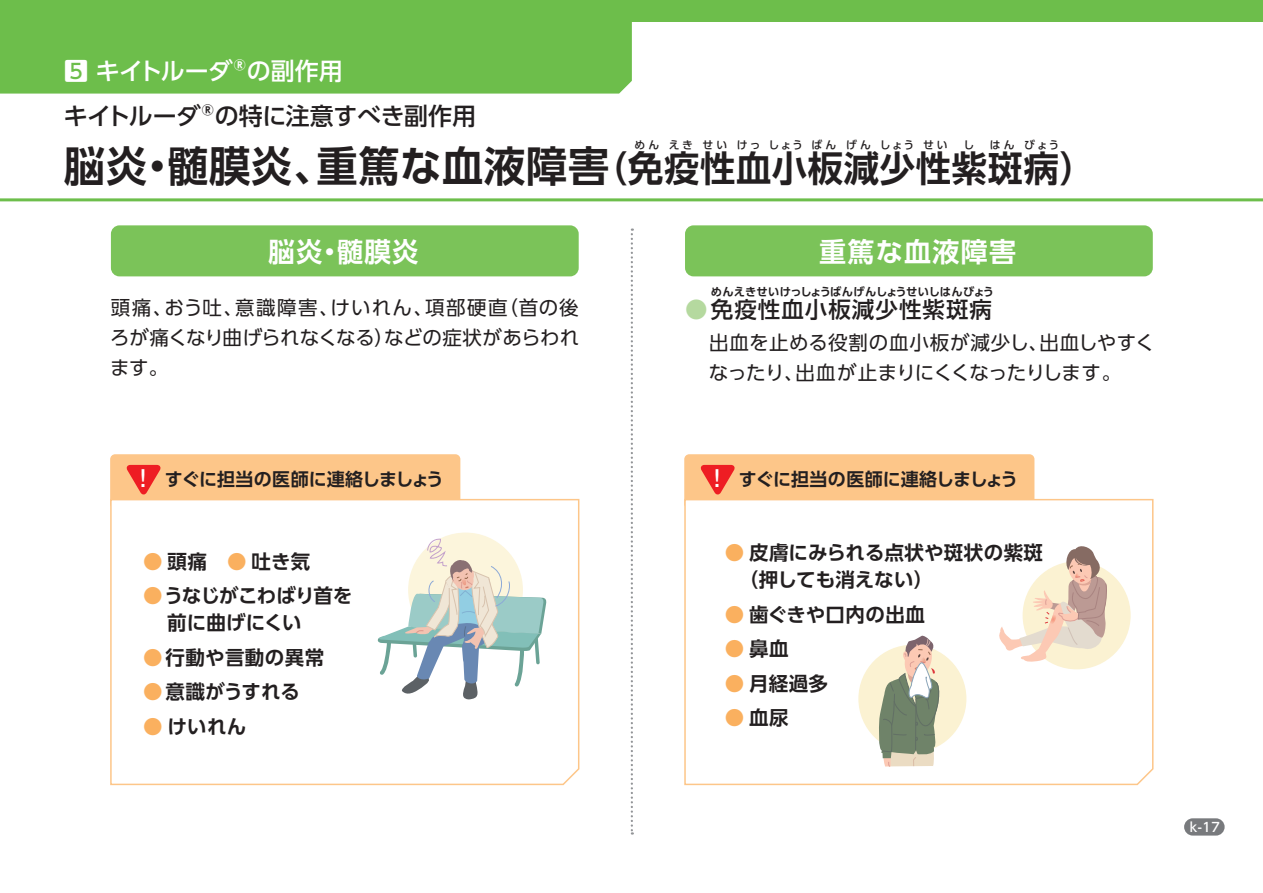
<style>
.page{position:relative;width:1263px;height:893px;background:#fff}
.page>*{position:absolute;margin:0;border:0;box-sizing:border-box;transform-origin:0 0}
.t1{font:700 42px "UD Shin Go Pr 6 De";letter-spacing:.02em;color:#231f20}
.t2{font:700 36px "UD Shin Go Pr 6 De";letter-spacing:.02em;color:#231f20}
.t3{font:700 27px "UD Shin Go Pr 6 De";letter-spacing:.045em;color:#fff}
.t4{font:500 24px "UD Shin Go Pr 6";letter-spacing:-.015em;color:#231f20}
.t5{font:500 24px "UD Shin Go Pr 6";color:#fff}
.t6{font:500 22.5px "UD Shin Go Pr 6";letter-spacing:.045em;color:#231f20}
.t7{font:19.5px/30px "UD Shin Go Pr 6";letter-spacing:.01em;color:#231f20;text-align:justify}
.t8{font:700 19.5px/27px "UD Shin Go Pr 6 De";letter-spacing:.01em;color:#231f20}
.t9{font:700 19.5px/27px "UD Shin Go Pr 6 De";letter-spacing:-.03em;color:#231f20}
.t10{font:700 18px "UD Shin Go Pr 6 De";color:#231f20}
.t11{font:500 12.75px "UD Shin Go Pr 6";color:#fff}
.t12{font:700 11.25px "UD Shin Go Pr 6 De";letter-spacing:-.02em;color:#231f20}
.t13{font:500 10.8px "UD Shin Go Pr 6";letter-spacing:.24em;color:#231f20}
.t14{font:500 10.8px "UD Shin Go Pr 6";letter-spacing:.21em;color:#231f20}
.s1{font-size:36px}
.s2{font-family:"Gothic MB101 Pr 5";font-weight:500;font-size:22.65px;color:#fff}
.s3{font-family:"UD Shin Go Pr 6";font-weight:500;color:#fab05f}
.s4{color:#b5d99f}
</style>
<div class="page">
<hr style="left:0;top:198px;width:1263px;height:3px;background:#6dbe4b">
<div style="left:0;top:21px;width:632px;height:73px;background:#6dbe4b"></div>
<div style="left:111px;top:455px;width:349px;height:53px;background:#fdc689;border-radius:4px"></div>
<div style="left:110px;top:454px;width:350px;height:55px;border:2px solid #fdc689;border-radius:4px"></div>
<svg style="left:110px;top:498px;width:470px;height:288px"></svg>
<svg style="left:126px;top:464px;width:35px;height:30px"></svg>
<div style="left:111px;top:225px;width:468px;height:51px;background:#7bc359;border-radius:9px"></div>
<div style="left:685px;top:225px;width:468px;height:51px;background:#7bc359;border-radius:9px"></div>
<div style="left:685px;top:455px;width:349px;height:53px;background:#fdc689;border-radius:4px"></div>
<div style="left:684px;top:454px;width:350px;height:55px;border:2px solid #fdc689;border-radius:4px"></div>
<svg style="left:684px;top:498px;width:470px;height:288px"></svg>
<svg style="left:700px;top:464px;width:35px;height:30px"></svg>
<svg style="left:376px;top:538px;width:171px;height:161px"></svg>
<svg style="left:631px;top:228px;width:2px;height:607px"></svg>
<div style="left:1022px;top:561px;width:109px;height:108px;background:#fbf2d2;border-radius:50%"></div>
<div style="left:858px;top:645px;width:108px;height:108px;background:#fbf2d2;border-radius:50%"></div>
<svg style="left:878px;top:636px;width:63px;height:131px"></svg>
<svg style="left:998px;top:543px;width:110px;height:119px"></svg>
<div style="left:1184px;top:818px;width:40px;height:18px;background:#787a7d;border-radius:9px"></div>
<div style="left:0;top:0;width:1263px;height:21px;background:#6dbe4b"></div>
<p class="t5" style="left:64px;top:52px;width:280px">5 キイトルーダ®の副作用</p>
<p class="t4" style="left:64px;top:97px;width:414px">キイトルーダ®の特に注意すべき副作用</p>
<p class="t13" style="left:635px;top:136px;width:315px">めん えき せい けっ しょう ばん げん しょう せい</p>
<p class="t14" style="left:963px;top:136px;width:12px">し</p>
<p class="t14" style="left:990px;top:136px;width:71px">はん びょう</p>
<h2 class="t2" style="left:628px;top:139px;width:469px">免疫性血小板減少性紫斑病）</h2>
<h1 class="t1" style="left:64px;top:132px;width:565px">脳炎・髄膜炎、重篤な血液障害<span class="s1">（</span></h1>
<h3 class="t3" style="left:269px;top:230px;width:151px">脳炎・髄膜炎</h3>
<p class="t7" style="left:110px;top:292px;width:470px">頭痛、おう吐、意識障害、けいれん、項部硬直（首の後ろが痛くなり曲げられなくなる）などの症状があらわれます。</p>
<p class="t10" style="left:132px;top:465px;width:314px"><span class="s2">！</span>すぐに担当の医師に連絡しましょう</p>
<p class="t8" style="left:143px;top:547px;width:168px"><span class="s3">●</span> 頭痛　<span class="s3">●</span> 吐き気</p>
<p class="t9" style="left:167px;top:582px;width:187px;text-indent:-24px"><span class="s3">●</span>うなじがこわばり首を前に曲げにくい</p>
<p class="t8" style="left:143px;top:643px;width:202px"><span class="s3">●</span>行動や言動の異常　</p>
<p class="t8" style="left:143px;top:678px;width:178px"><span class="s3">●</span>意識がうすれる　</p>
<p class="t8" style="left:143px;top:712px;width:104px"><span class="s3">●</span> けいれん</p>
<h3 class="t3" style="left:819px;top:230px;width:198px">重篤な血液障害</h3>
<p class="t12" style="left:711px;top:282px;width:285px">めんえきせいけっしょうばんげんしょうせいしはんびょう</p>
<p class="t7" style="left:709px;top:327px;width:447px">出血を止める役割の血小板が減少し、出血しやすくなったり、出血が止まりにくくなったりします。</p>
<p class="t6" style="left:685px;top:291px;width:309px"><span class="s4">●</span>免疫性血小板減少性紫斑病</p>
<p class="t10" style="left:706px;top:465px;width:314px"><span class="s2">！</span>すぐに担当の医師に連絡しましょう</p>
<p class="t8" style="left:739px;top:539px;width:306px;text-indent:-14px"><span class="s3">●</span> 皮膚にみられる点状や斑状の紫斑（押しても消えない）</p>
<p class="t8" style="left:725px;top:600px;width:202px"><span class="s3">●</span> 歯ぐきや口内の出血</p>
<p class="t8" style="left:725px;top:635px;width:65px"><span class="s3">●</span> 鼻血</p>
<p class="t8" style="left:725px;top:669px;width:105px"><span class="s3">●</span> 月経過多</p>
<p class="t8" style="left:725px;top:703px;width:65px"><span class="s3">●</span> 血尿</p>
<p class="t11" style="left:1190px;top:817px;width:32px">k-17</p>
</div>
